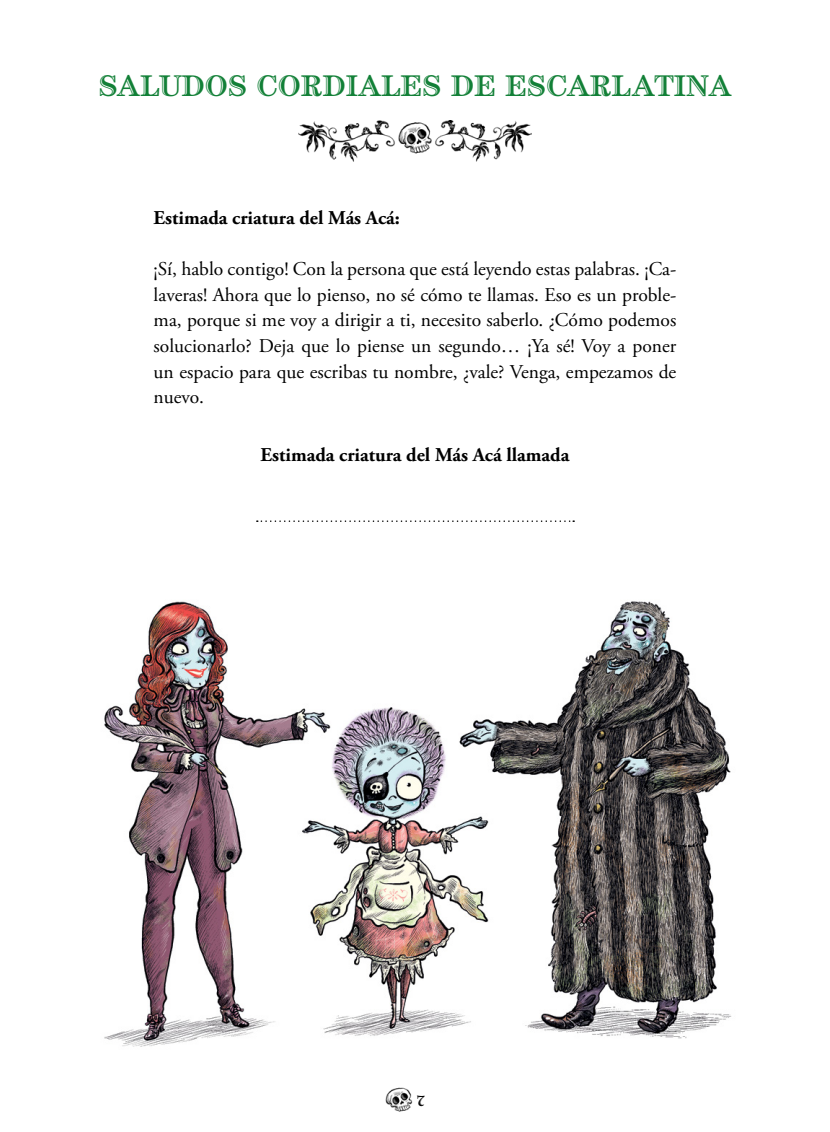
<style>
.page{position:relative;width:830px;height:1132px;background:#fff}
.page>*{position:absolute;margin:0;border:0;box-sizing:border-box;transform-origin:0 0}
.t1{font:700 30px "Century Std Handtooled";color:#128037}
.t2{font:19.5px/25.5px "Adobe Garamond Pro";color:#000;text-align:justify}
.t3{font:700 19.5px "Adobe Garamond Pro";color:#000}
.t4{font:15px "Aquitaine Initials Std";color:#000}
</style>
<div class="page">
<img style="left:385px;top:1087px;width:28px;height:25px">
<img style="left:104px;top:601px;width:628px;height:446px">
<svg style="left:257px;top:520px;width:317px;height:2px"></svg>
<img style="left:298px;top:121px;width:233px;height:40px">
<p class="t1" style="left:98px;top:67px;width:634px">SALUDOS CORDIALES DE ESCARLATINA</p>
<p class="t3" style="left:153px;top:207px;width:247px">Estimada criatura del Más Acá:</p>
<p class="t2" style="left:153px;top:257px;width:524px">¡Sí, hablo contigo! Con la persona que está leyendo estas palabras. ¡Ca&shy;laveras! Ahora que lo pienso, no sé cómo te llamas. Eso es un proble&shy;ma, porque si me voy a dirigir a ti, necesito saberlo. ¿Cómo podemos solucionarlo? Deja que lo piense un segundo… ¡Ya sé! Voy a poner un espacio para que escribas tu nombre, ¿vale? Venga, empezamos de nuevo.</p>
<p class="t3" style="left:260px;top:443px;width:310px">Estimada criatura del Más Acá llamada</p>
<p class="t4" style="left:416px;top:1091px;width:10px">7</p>
</div>
